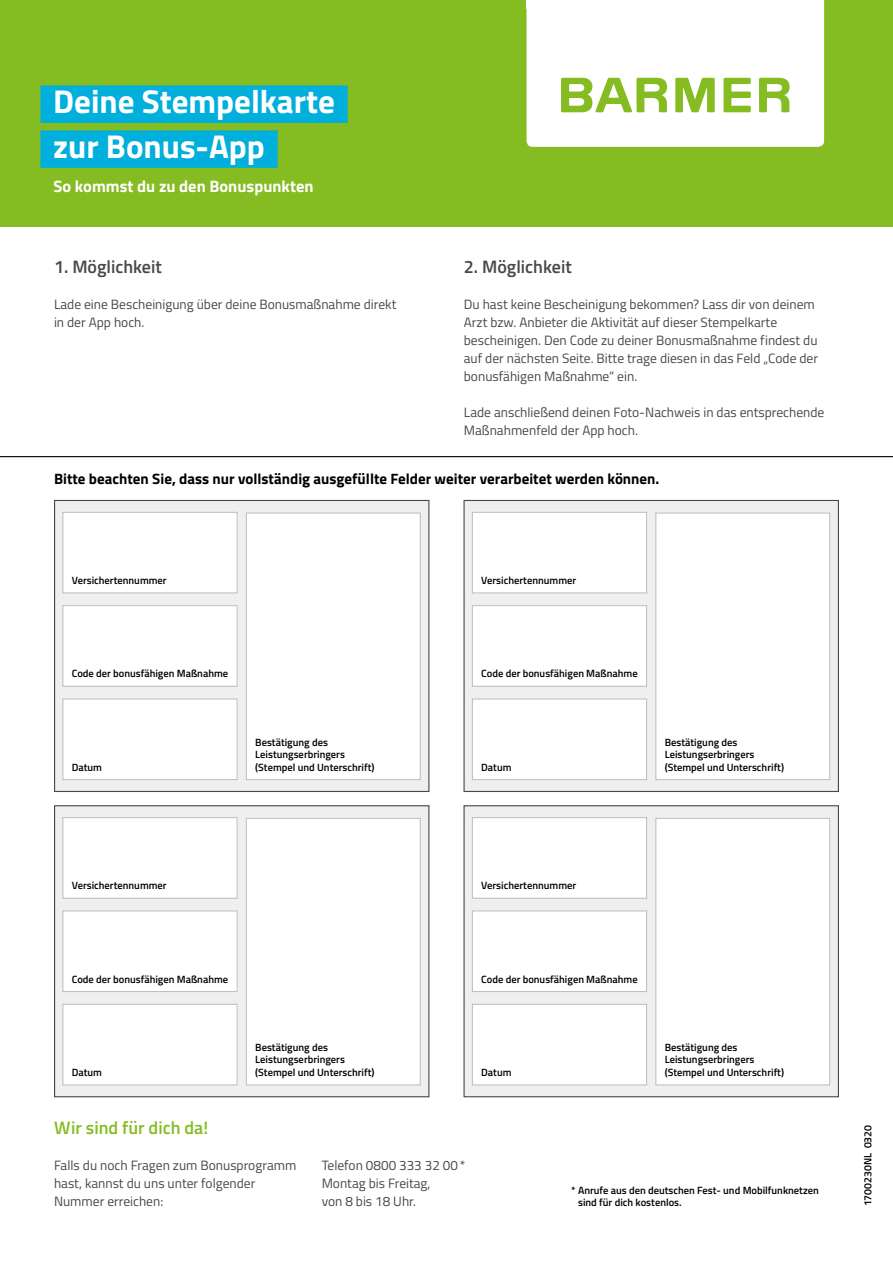
<style>
.page{position:relative;width:893px;height:1263px;background:#fff}
.page>*{position:absolute;margin:0;border:0;box-sizing:border-box;transform-origin:0 0}
.t1{font:700 33px/44.8px "BGEK Titillium";color:#fff}
.t2{font:600 18px "BGEK Titillium";color:#484847}
.t3{font:600 18px "BGEK Titillium";color:#85bc21}
.t4{font:700 16.5px "BGEK Titillium";color:#fff}
.t5{font:700 15px "BGEK Titillium";color:#000}
.t6{font:13.5px/18px "BGEK Titillium";color:#484847}
.t7{font:600 10.5px/12.6px "BGEK Titillium";color:#000}
</style>
<div class="page">
<div style="left:0;top:0;width:893px;height:226px;background:#85bc21"></div>
<div style="left:40px;top:85px;width:308px;height:38px;background:#00afdb"></div>
<div style="left:40px;top:130px;width:238px;height:38px;background:#00afdb"></div>
<hr style="left:0;top:456px;width:893px;height:1px;background:#000">
<div style="left:54px;top:500px;width:375px;height:292px;background:#efefef;border:1px solid #484847"></div>
<div style="left:463px;top:500px;width:376px;height:292px;background:#efefef;border:1px solid #484847"></div>
<div style="left:54px;top:805px;width:375px;height:292px;background:#efefef;border:1px solid #484847"></div>
<div style="left:463px;top:805px;width:376px;height:292px;background:#efefef;border:1px solid #484847"></div>
<div style="left:63px;top:512px;width:174px;height:81px;background:#fff"></div>
<div style="left:63px;top:512px;width:174px;height:81px;border:1px solid #bbbcbc"></div>
<div style="left:472px;top:512px;width:175px;height:81px;background:#fff"></div>
<div style="left:472px;top:512px;width:175px;height:81px;border:1px solid #bbbcbc"></div>
<div style="left:63px;top:818px;width:174px;height:80px;background:#fff"></div>
<div style="left:63px;top:817px;width:174px;height:81px;border:1px solid #bbbcbc"></div>
<div style="left:472px;top:818px;width:175px;height:80px;background:#fff"></div>
<div style="left:472px;top:817px;width:175px;height:81px;border:1px solid #bbbcbc"></div>
<div style="left:63px;top:606px;width:174px;height:80px;background:#fff"></div>
<div style="left:63px;top:605px;width:174px;height:82px;border:1px solid #bbbcbc"></div>
<div style="left:472px;top:606px;width:175px;height:80px;background:#fff"></div>
<div style="left:472px;top:605px;width:175px;height:82px;border:1px solid #bbbcbc"></div>
<div style="left:63px;top:911px;width:174px;height:80px;background:#fff"></div>
<div style="left:63px;top:910px;width:174px;height:82px;border:1px solid #bbbcbc"></div>
<div style="left:472px;top:911px;width:175px;height:80px;background:#fff"></div>
<div style="left:472px;top:910px;width:175px;height:82px;border:1px solid #bbbcbc"></div>
<div style="left:63px;top:699px;width:174px;height:81px;background:#fff"></div>
<div style="left:63px;top:699px;width:174px;height:81px;border:1px solid #bbbcbc"></div>
<div style="left:472px;top:699px;width:175px;height:81px;background:#fff"></div>
<div style="left:472px;top:699px;width:175px;height:81px;border:1px solid #bbbcbc"></div>
<div style="left:63px;top:1004px;width:174px;height:81px;background:#fff"></div>
<div style="left:63px;top:1004px;width:174px;height:81px;border:1px solid #bbbcbc"></div>
<div style="left:472px;top:1004px;width:175px;height:81px;background:#fff"></div>
<div style="left:472px;top:1004px;width:175px;height:81px;border:1px solid #bbbcbc"></div>
<div style="left:246px;top:513px;width:174px;height:267px;background:#fff"></div>
<div style="left:246px;top:513px;width:175px;height:267px;border:1px solid #bbbcbc"></div>
<div style="left:656px;top:513px;width:174px;height:267px;background:#fff"></div>
<div style="left:655px;top:513px;width:175px;height:267px;border:1px solid #bbbcbc"></div>
<div style="left:246px;top:818px;width:174px;height:267px;background:#fff"></div>
<div style="left:246px;top:818px;width:175px;height:267px;border:1px solid #bbbcbc"></div>
<div style="left:656px;top:818px;width:174px;height:267px;background:#fff"></div>
<div style="left:655px;top:818px;width:175px;height:267px;border:1px solid #bbbcbc"></div>
<svg style="left:526px;top:9px;width:298px;height:138px"></svg>
<div style="left:526px;top:0;width:298px;height:9px;background:#fff"></div>
<h1 class="t1" style="left:53px;top:77px;width:283px">Deine Stempelkarte zur Bonus-App</h1>
<h3 class="t4" style="left:54px;top:174px;width:262px">So kommst du zu den Bonuspunkten</h3>
<h2 class="t2" style="left:54px;top:254px;width:109px">1. Möglichkeit</h2>
<p class="t6" style="left:54px;top:295px;width:344px">Lade eine Bescheinigung über deine Bonusmaßnahme direkt in der App hoch.</p>
<h2 class="t2" style="left:464px;top:254px;width:109px">2. Möglichkeit</h2>
<p class="t6" style="left:464px;top:295px;width:356px">Du hast keine Bescheinigung bekommen? Lass dir von deinem Arzt bzw. Anbieter die Aktivität auf dieser Stempelkarte bescheinigen. Den Code zu deiner Bonusmaßnahme findest du auf der nächsten Seite. Bitte trage diesen in das Feld „Code der bonusfähigen Maßnahme“ ein.</p>
<p class="t6" style="left:464px;top:403px;width:362px">Lade anschließend deinen Foto-Nachweis in das entsprechende<br>Maßnahmenfeld der App hoch.</p>
<h3 class="t5" style="left:54px;top:467px;width:607px">Bitte beachten Sie, dass nur vollständig ausgefüllte Felder weiter verarbeitet werden können.</h3>
<p class="t7" style="left:72px;top:573px;width:96px">Versichertennummer</p>
<p class="t7" style="left:481px;top:573px;width:96px">Versichertennummer</p>
<p class="t7" style="left:72px;top:667px;width:158px">Code der bonusfähigen Maßnahme</p>
<p class="t7" style="left:481px;top:667px;width:158px">Code der bonusfähigen Maßnahme</p>
<p class="t7" style="left:255px;top:735px;width:121px">Bestätigung des<br>Leistungserbringers (Stempel und Unterschrift)</p>
<p class="t7" style="left:665px;top:735px;width:121px">Bestätigung des<br>Leistungserbringers (Stempel und Unterschrift)</p>
<p class="t7" style="left:72px;top:760px;width:32px">Datum</p>
<p class="t7" style="left:481px;top:760px;width:32px">Datum</p>
<p class="t7" style="left:72px;top:879px;width:96px">Versichertennummer</p>
<p class="t7" style="left:481px;top:879px;width:96px">Versichertennummer</p>
<p class="t7" style="left:72px;top:972px;width:158px">Code der bonusfähigen Maßnahme</p>
<p class="t7" style="left:481px;top:972px;width:158px">Code der bonusfähigen Maßnahme</p>
<p class="t7" style="left:255px;top:1040px;width:121px">Bestätigung des<br>Leistungserbringers (Stempel und Unterschrift)</p>
<p class="t7" style="left:665px;top:1040px;width:121px">Bestätigung des<br>Leistungserbringers (Stempel und Unterschrift)</p>
<p class="t7" style="left:72px;top:1065px;width:32px">Datum</p>
<p class="t7" style="left:481px;top:1065px;width:32px">Datum</p>
<h2 class="t3" style="left:54px;top:1114px;width:156px">Wir sind für dich da!</h2>
<p class="t6" style="left:54px;top:1156px;width:244px">Falls du noch Fragen zum Bonusprogramm hast, kannst du uns unter folgender<br>Nummer erreichen:</p>
<p class="t6" style="left:322px;top:1156px;width:145px">Telefon 0800 333 32 00*<br>Montag bis Freitag,<br>von 8 bis 18 Uhr.</p>
<p class="t7" style="left:578px;top:1183px;width:242px;text-indent:-7px">* Anrufe aus den deutschen Fest- und Mobilfunknetzen sind für dich kostenlos.</p>
<p class="t7" style="left:861px;top:1206px;width:83px;rotate:-90deg">1700230NL 0320</p>
</div>
